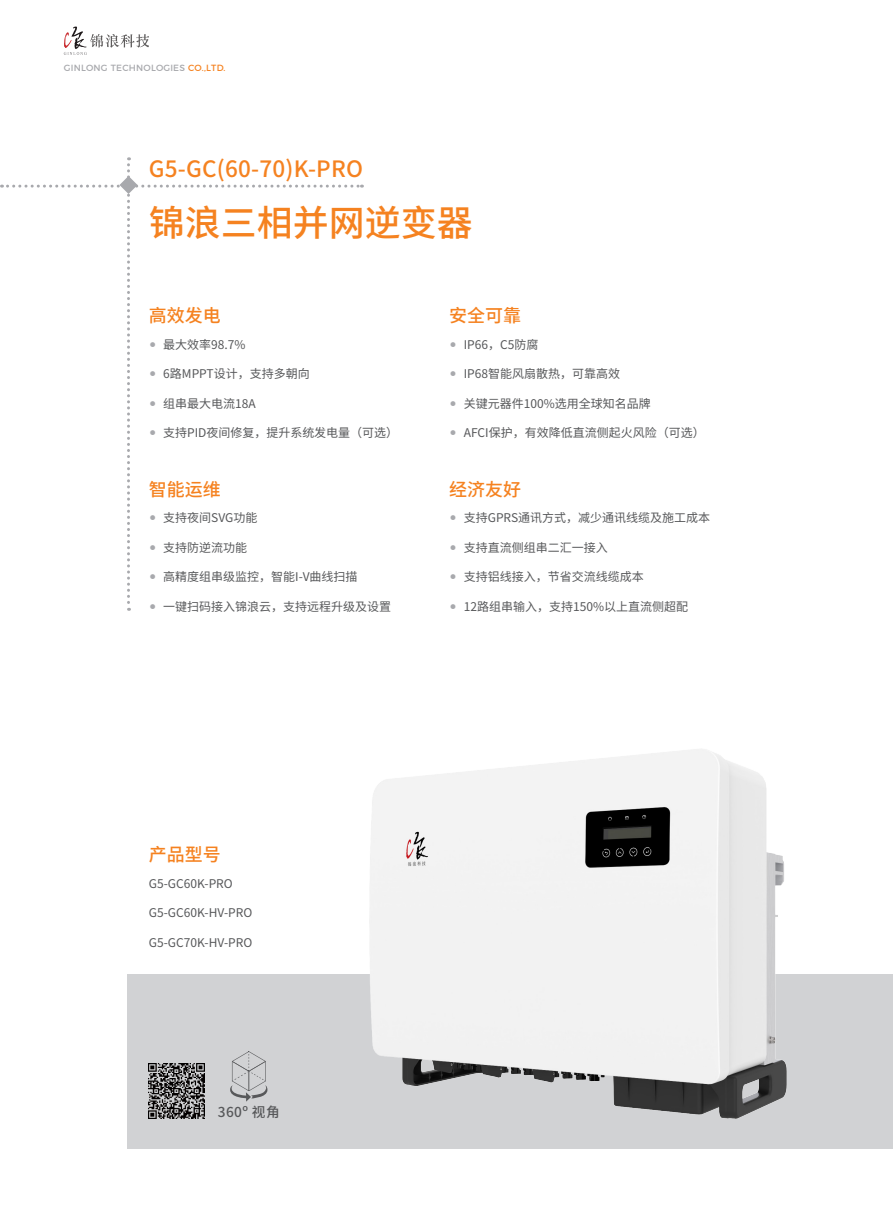
<style>
.page{position:relative;width:893px;height:1212px;background:#fff}
.page>*{position:absolute;margin:0;border:0;box-sizing:border-box;transform-origin:0 0}
.t1{font:500 36px "Source Han Sans SC";color:#f58220}
.t2{font:500 22.5px "Source Han Sans SC";letter-spacing:.01em;color:#f58220}
.t3{font:500 18px "Source Han Sans SC";color:#f58220}
.t4{font:500 13.65px "Source Han Sans SC";letter-spacing:.03em;color:#57585a}
.t5{font:12px "Source Han Sans SC";color:#57585a}
.t6{font:9px "Montserrat";letter-spacing:.025em;color:#a8a9ad}
.s1{color:#f58220}
.s2{color:#a8a9ad}
</style>
<div class="page">
<div style="left:128px;top:974px;width:765px;height:174px;background:#d1d2d4"></div>
<svg style="left:64px;top:27px;width:85px;height:28px"></svg>
<img style="left:149px;top:1063px;width:55px;height:55px">
<img style="left:369px;top:749px;width:418px;height:369px">
<svg style="left:1px;top:157px;width:361px;height:454px"></svg>
<svg style="left:230px;top:1051px;width:37px;height:50px"></svg>
<p class="t6" style="left:64px;top:61px;width:163px">GINLONG TECHNOLOGIES <span class="s1">CO.,LTD.</span></p>
<h2 class="t2" style="left:149px;top:156px;width:216px">G5-GC(60-70)K-PRO</h2>
<h1 class="t1" style="left:149px;top:202px;width:325px">锦浪三相并网逆变器</h1>
<h3 class="t3" style="left:149px;top:305px;width:73px">高效发电</h3>
<p class="t5" style="left:149px;top:337px;width:98px"><span class="s2">•</span> 最大效率98.7%</p>
<p class="t5" style="left:149px;top:367px;width:162px"><span class="s2">•</span> 6路MPPT设计，支持多朝向</p>
<p class="t5" style="left:149px;top:396px;width:109px"><span class="s2">•</span> 组串最大电流18A</p>
<p class="t5" style="left:149px;top:426px;width:251px"><span class="s2">•</span> 支持PID夜间修复，提升系统发电量（可选）</p>
<h3 class="t3" style="left:149px;top:479px;width:73px">智能运维</h3>
<p class="t5" style="left:149px;top:511px;width:110px"><span class="s2">•</span> 支持夜间SVG功能</p>
<p class="t5" style="left:149px;top:541px;width:100px"><span class="s2">•</span> 支持防逆流功能</p>
<p class="t5" style="left:149px;top:570px;width:210px"><span class="s2">•</span> 高精度组串级监控，智能I-V曲线扫描</p>
<p class="t5" style="left:149px;top:600px;width:244px"><span class="s2">•</span> 一键扫码接入锦浪云，支持远程升级及设置</p>
<h3 class="t3" style="left:449px;top:305px;width:73px">安全可靠</h3>
<p class="t5" style="left:449px;top:337px;width:91px"><span class="s2">•</span> IP66，C5防腐</p>
<p class="t5" style="left:449px;top:367px;width:172px"><span class="s2">•</span> IP68智能风扇散热，可靠高效</p>
<p class="t5" style="left:449px;top:396px;width:203px"><span class="s2">•</span> 关键元器件100%选用全球知名品牌</p>
<p class="t5" style="left:449px;top:426px;width:257px"><span class="s2">•</span> AFCI保护，有效降低直流侧起火风险（可选）</p>
<h3 class="t3" style="left:449px;top:479px;width:73px">经济友好</h3>
<p class="t5" style="left:449px;top:511px;width:262px"><span class="s2">•</span> 支持GPRS通讯方式，减少通讯线缆及施工成本</p>
<p class="t5" style="left:449px;top:541px;width:160px"><span class="s2">•</span> 支持直流侧组串二汇一接入</p>
<p class="t5" style="left:449px;top:570px;width:196px"><span class="s2">•</span> 支持铝线接入，节省交流线缆成本</p>
<p class="t5" style="left:449px;top:600px;width:240px"><span class="s2">•</span> 12路组串输入，支持150%以上直流侧超配</p>
<h3 class="t3" style="left:149px;top:844px;width:73px">产品型号</h3>
<p class="t5" style="left:149px;top:877px;width:85px">G5-GC60K-PRO</p>
<p class="t5" style="left:149px;top:906px;width:105px">G5-GC60K-HV-PRO</p>
<p class="t5" style="left:149px;top:936px;width:105px">G5-GC70K-HV-PRO</p>
<p class="t4" style="left:218px;top:1104px;width:63px">360º 视角</p>
</div>
